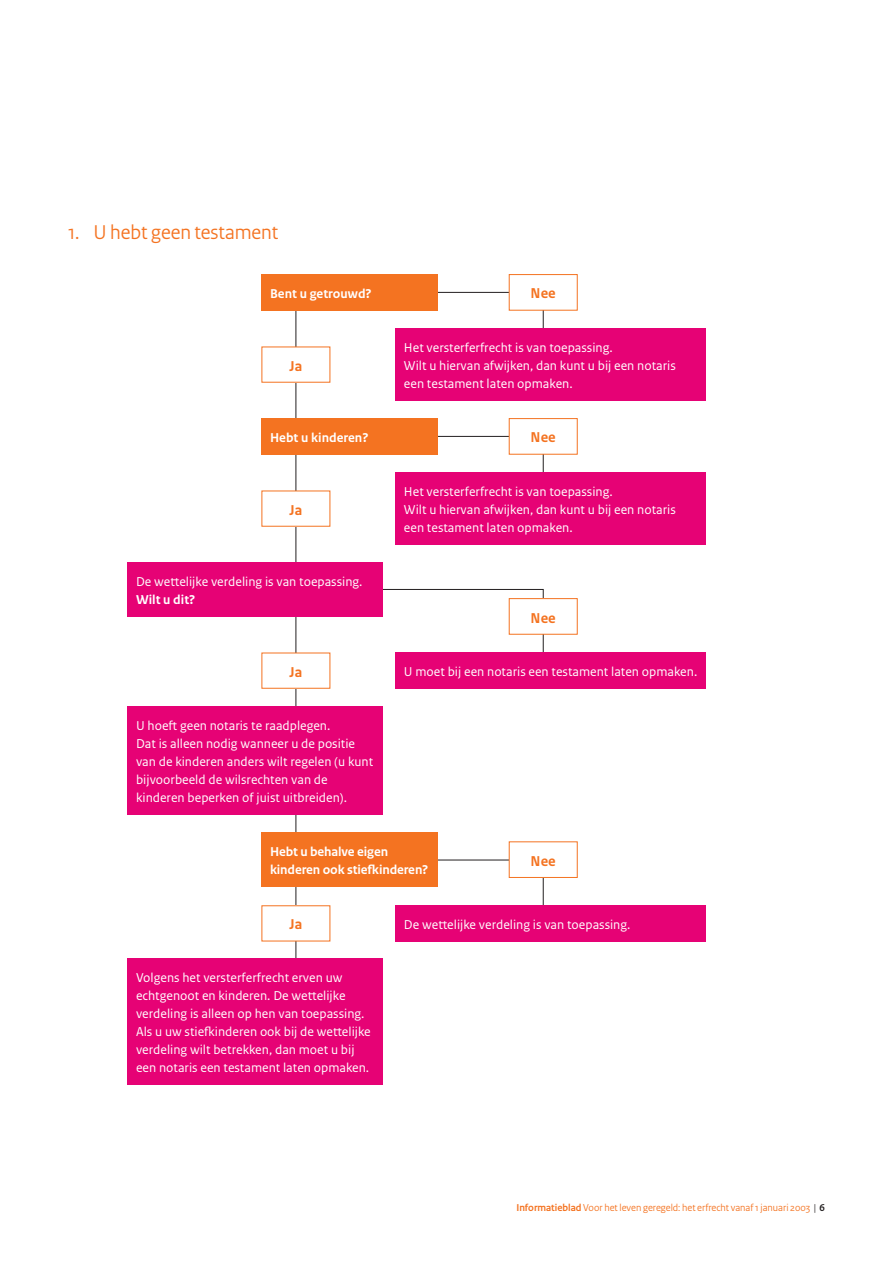
<style>
.page{position:relative;width:893px;height:1263px;background:#fff}
.page>*{position:absolute;margin:0;border:0;box-sizing:border-box;transform-origin:0 0}
.t1{font:21px "Rijksoverheid Sans Heading";color:#f47321}
.t2{font:700 15px "Rijksoverheid Sans Text";color:#f47321}
.t3{font:13.5px/18px "Rijksoverheid Sans Text";color:#fff}
.t4{font:700 13.5px/18px "Rijksoverheid Sans Text";letter-spacing:-.01em;color:#fff}
.t5{font:10.5px "Rijksoverheid Sans Heading";color:#f47321}
.s1{font-weight:700}
.s2{color:#231f20}
.s3{font-weight:700;color:#231f20}
</style>
<div class="page">
<svg style="left:438px;top:859px;width:106px;height:46px"></svg>
<svg style="left:383px;top:589px;width:161px;height:64px"></svg>
<svg style="left:395px;top:436px;width:149px;height:37px"></svg>
<svg style="left:395px;top:292px;width:149px;height:37px"></svg>
<hr style="left:296px;top:292px;width:1px;height:736px;background:#231f20">
<div style="left:261px;top:275px;width:177px;height:36px;background:#f47321"></div>
<div style="left:261px;top:419px;width:177px;height:36px;background:#f47321"></div>
<div style="left:261px;top:833px;width:177px;height:54px;background:#f47321"></div>
<div style="left:128px;top:563px;width:255px;height:54px;background:#e60275"></div>
<div style="left:128px;top:707px;width:255px;height:108px;background:#e60275"></div>
<div style="left:128px;top:959px;width:255px;height:126px;background:#e60275"></div>
<div style="left:509px;top:275px;width:68px;height:35px;background:#fff"></div>
<div style="left:509px;top:274px;width:69px;height:37px;border:1px solid #f47321"></div>
<div style="left:509px;top:419px;width:68px;height:35px;background:#fff"></div>
<div style="left:509px;top:418px;width:69px;height:37px;border:1px solid #f47321"></div>
<div style="left:509px;top:599px;width:68px;height:35px;background:#fff"></div>
<div style="left:509px;top:598px;width:69px;height:37px;border:1px solid #f47321"></div>
<div style="left:509px;top:842px;width:68px;height:35px;background:#fff"></div>
<div style="left:509px;top:841px;width:69px;height:37px;border:1px solid #f47321"></div>
<div style="left:262px;top:347px;width:68px;height:35px;background:#fff"></div>
<div style="left:262px;top:491px;width:68px;height:35px;background:#fff"></div>
<div style="left:261px;top:491px;width:69px;height:36px;border:1px solid #f47321"></div>
<div style="left:262px;top:653px;width:68px;height:35px;background:#fff"></div>
<div style="left:261px;top:653px;width:69px;height:36px;border:1px solid #f47321"></div>
<div style="left:262px;top:906px;width:68px;height:35px;background:#fff"></div>
<div style="left:395px;top:329px;width:311px;height:72px;background:#e60275"></div>
<div style="left:395px;top:473px;width:311px;height:72px;background:#e60275"></div>
<div style="left:395px;top:653px;width:311px;height:36px;background:#e60275"></div>
<div style="left:395px;top:905px;width:311px;height:36px;background:#e60275"></div>
<h1 class="t1" style="left:68px;top:220px;width:212px">1. U hebt geen testament</h1>
<p class="t4" style="left:270px;top:285px;width:103px">Bent u getrouwd?</p>
<p class="t2" style="left:289px;top:357px;width:14px">Ja</p>
<p class="t4" style="left:270px;top:429px;width:100px">Hebt u kinderen?</p>
<p class="t2" style="left:289px;top:501px;width:14px">Ja</p>
<p class="t3" style="left:136px;top:573px;width:228px">De wettelijke verdeling is van toepassing.</p>
<p class="t4" style="left:136px;top:591px;width:61px">Wilt u dit?</p>
<p class="t2" style="left:289px;top:663px;width:14px">Ja</p>
<p class="t3" style="left:136px;top:717px;width:239px">U hoeft geen notaris te raadplegen.<br>Dat is alleen nodig wanneer u de positie van de kinderen anders wilt regelen (u kunt bijvoorbeeld de wilsrechten van de kinderen beperken of juist uitbreiden).</p>
<p class="t2" style="left:531px;top:285px;width:27px">Nee</p>
<p class="t3" style="left:404px;top:339px;width:273px">Het versterferfrecht is van toepassing.<br>Wilt u hiervan afwijken, dan kunt u bij een notaris een testament laten opmaken.</p>
<p class="t2" style="left:531px;top:429px;width:27px">Nee</p>
<p class="t3" style="left:404px;top:483px;width:273px">Het versterferfrecht is van toepassing.<br>Wilt u hiervan afwijken, dan kunt u bij een notaris een testament laten opmaken.</p>
<p class="t2" style="left:531px;top:609px;width:27px">Nee</p>
<p class="t3" style="left:404px;top:663px;width:295px">U moet bij een notaris een testament laten opmaken.</p>
<p class="t4" style="left:270px;top:843px;width:160px">Hebt u behalve eigen kinderen ook stiefkinderen?</p>
<p class="t2" style="left:531px;top:852px;width:27px">Nee</p>
<p class="t2" style="left:289px;top:916px;width:14px">Ja</p>
<p class="t3" style="left:136px;top:969px;width:236px">Volgens het versterferfrecht erven uw echtgenoot en kinderen. De wettelijke verdeling is alleen op hen van toepassing.<br>Als u uw stiefkinderen ook bij de wettelijke verdeling wilt betrekken, dan moet u bij een notaris een testament laten opmaken.</p>
<p class="t3" style="left:404px;top:916px;width:228px">De wettelijke verdeling is van toepassing.</p>
<p class="t5" style="left:516px;top:1202px;width:310px"><span class="s1">Informatieblad</span> Voor het leven geregeld: het erfrecht vanaf 1 januari 2003 <span class="s2">|</span> <span class="s3">6</span></p>
</div>
